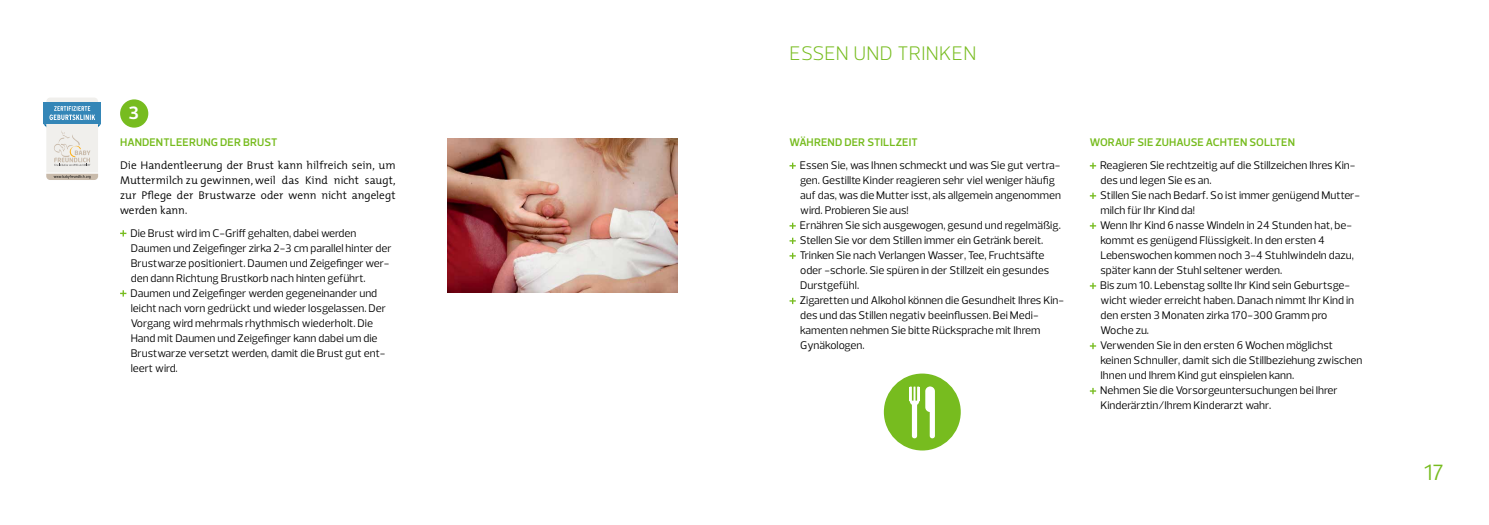
<style>
.page{position:relative;width:1489px;height:525px;background:#fff}
.page>*{position:absolute;margin:0;border:0;box-sizing:border-box;transform-origin:0 0}
.t1{font:22.5px "Prelo";color:#77bc1f}
.t2{font:300 20px "Prelo";letter-spacing:.015em;color:#77bc1f}
.t3{font:700 18.25px "Prelo";color:#fff}
.t4{font:11.25px/15px "Prelo";color:#000}
.t5{font:300 11.25px/15px "The Mix";color:#000;text-align:justify}
.t6{font:600 11.25px "Prelo";letter-spacing:.015em;color:#77bc1f}
.s1{font-family:"Prelo";font-weight:400}
</style>
<div class="page">
<svg style="left:43px;top:98px;width:58px;height:82px;background:#c0d1d8"></svg>
<div style="left:120px;top:99px;width:28px;height:29px;background:#77bc1f;border-radius:50%"></div>
<svg style="left:120px;top:230px;width:6px;height:6px"></svg>
<svg style="left:120px;top:290px;width:6px;height:6px"></svg>
<svg style="left:789px;top:162px;width:6px;height:7px"></svg>
<svg style="left:789px;top:222px;width:6px;height:7px"></svg>
<svg style="left:789px;top:237px;width:6px;height:7px"></svg>
<svg style="left:789px;top:252px;width:6px;height:7px"></svg>
<svg style="left:789px;top:297px;width:6px;height:7px"></svg>
<svg style="left:1089px;top:162px;width:7px;height:7px"></svg>
<svg style="left:1089px;top:192px;width:7px;height:7px"></svg>
<svg style="left:1089px;top:222px;width:7px;height:7px"></svg>
<svg style="left:1089px;top:282px;width:7px;height:7px"></svg>
<svg style="left:1089px;top:342px;width:7px;height:7px"></svg>
<svg style="left:1089px;top:387px;width:7px;height:7px"></svg>
<div style="left:883px;top:373px;width:77px;height:77px;background:#77bc1f;border-radius:50%"></div>
<div style="left:911px;top:402px;width:6px;height:36px;background:#fff;border-radius:2px"></div>
<div style="left:909px;top:395px;width:10px;height:10px;background:#fff;border-radius:50%"></div>
<svg style="left:909px;top:386px;width:10px;height:15px"></svg>
<svg style="left:925px;top:386px;width:32px;height:64px"></svg>
<img style="left:447px;top:138px;width:230px;height:154px">
<h3 class="t3" style="left:129px;top:102px;width:12px">3</h3>
<p class="t6" style="left:120px;top:136px;width:159px">HANDENTLEERUNG DER BRUST</p>
<p class="t5" style="left:120px;top:157px;width:277px">Die Handentleerung der Brust kann hilfreich sein, um Muttermilch zu gewinnen, weil das Kind nicht saugt, zur Pflege der Brustwarze oder wenn nicht angelegt werden kann<span class="s1">.</span></p>
<p class="t4" style="left:130px;top:225px;width:263px">Die Brust wird im C-Griff gehalten, dabei werden Daumen und Zeigefinger zirka 2-3 cm parallel hinter der Brustwarze positioniert. Daumen und Zeigefinger wer&shy;den dann Richtung Brustkorb nach hinten geführt.<br>Daumen und Zeigefinger werden gegeneinander und leicht nach vorn gedrückt und wieder losgelassen. Der Vorgang wird mehrmals rhythmisch wiederholt. Die Hand mit Daumen und Zeigefinger kann dabei um die Brustwarze versetzt werden, damit die Brust gut ent&shy;leert wird.</p>
<h2 class="t2" style="left:789px;top:41px;width:188px">ESSEN UND TRINKEN</h2>
<p class="t6" style="left:789px;top:136px;width:130px">WÄHREND DER STILLZEIT</p>
<p class="t4" style="left:799px;top:158px;width:266px">Essen Sie, was Ihnen schmeckt und was Sie gut vertra&shy;gen. Gestillte Kinder reagieren sehr viel weniger häufig auf das, was die Mutter isst, als allgemein angenommen wird. Probieren Sie aus!<br>Ernähren Sie sich ausgewogen, gesund und regelmäßig.<br>Stellen Sie vor dem Stillen immer ein Getränk bereit.<br>Trinken Sie nach Verlangen Wasser, Tee, Fruchtsäfte oder -schorle. Sie spüren in der Stillzeit ein gesundes Durstgefühl.<br>Zigaretten und Alkohol können die Gesundheit Ihres Kin&shy;des und das Stillen negativ beeinflussen. Bei Medi&shy;kamenten nehmen Sie bitte Rücksprache mit Ihrem Gynäkologen.</p>
<p class="t6" style="left:1089px;top:136px;width:206px">WORAUF SIE ZUHAUSE ACHTEN SOLLTEN</p>
<p class="t4" style="left:1100px;top:158px;width:264px">Reagieren Sie rechtzeitig auf die Stillzeichen Ihres Kin&shy;des und legen Sie es an.<br>Stillen Sie nach Bedarf. So ist immer genügend Mutter&shy;milch für Ihr Kind da!<br>Wenn Ihr Kind 6 nasse Windeln in 24 Stunden hat, be&shy;kommt es genügend Flüssigkeit. In den ersten 4<br>Lebenswochen kommen noch 3-4 Stuhlwindeln dazu, später kann der Stuhl seltener werden.<br>Bis zum 10. Lebenstag sollte Ihr Kind sein Geburtsge&shy;wicht wieder erreicht haben. Danach nimmt Ihr Kind in den ersten 3 Monaten zirka 170-300 Gramm pro Woche zu.<br>Verwenden Sie in den ersten 6 Wochen möglichst keinen Schnuller, damit sich die Stillbeziehung zwischen Ihnen und Ihrem Kind gut einspielen kann.<br>Nehmen Sie die Vorsorgeuntersuchungen bei Ihrer Kinderärztin/Ihrem Kinderarzt wahr.</p>
<h1 class="t1" style="left:1424px;top:458px;width:21px">17</h1>
</div>
